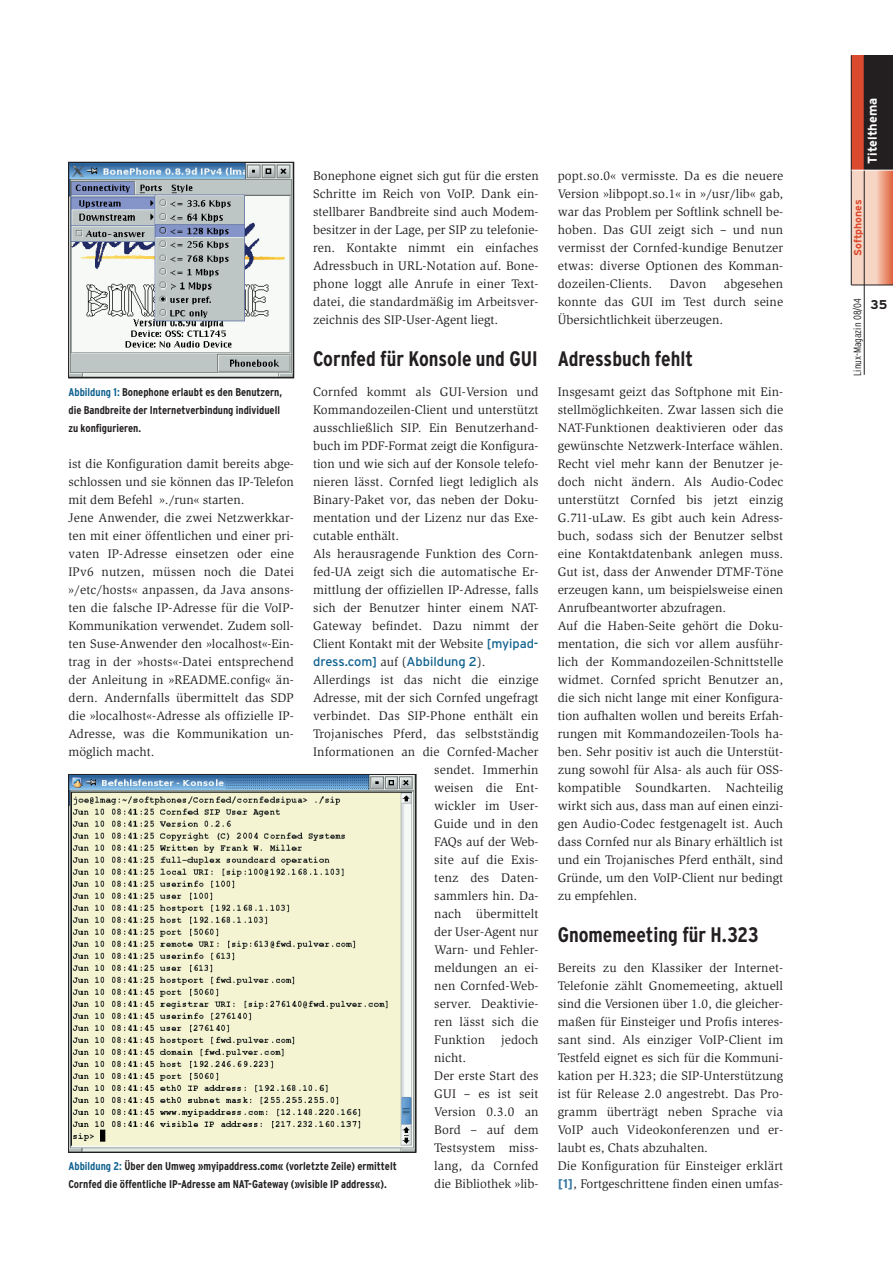
<style>
.page{position:relative;width:893px;height:1262px;background:#fff}
.page>*{position:absolute;margin:0;border:0;box-sizing:border-box;transform-origin:0 0}
.t1{font:700 condensed 21px "Interstate";color:#231f20}
.t2{font:12.75px/18px "Slimbach";letter-spacing:.01em;color:#231f20}
.t3{font:12.75px "Interstate";color:#0f618e}
.t4{font:700 12.75px "Interstate";color:#fff}
.t5{font:700 12.75px "Interstate";color:#231f20}
.t6{font:700 condensed 11.25px/18px "Interstate";color:#231f20}
.t7{font:300 condensed 10.5px "Interstate";color:#231f20}
.t8{font:700 10.5px "Interstate";color:#db492e}
.s1{font-family:"Interstate";color:#0f618e}
.s2{font-family:"Slimbach";color:#231f20}
.s3{color:#0f618e}
.s4{font-family:"Interstate";font-weight:700;color:#3978a3}
</style>
<div class="page">
<div style="left:851px;top:55px;width:41px;height:230px;background:#db492e"></div>
<div style="left:864px;top:55px;width:28px;height:115px;background:#231f20"></div>
<div style="left:851px;top:170px;width:25px;height:115px;background:#f6d5c4"></div>
<svg style="left:876px;top:171px;width:16px;height:114px;background:#eb9c80"></svg>
<hr style="left:851px;top:55px;width:1px;height:230px;background:#231f20">
<hr style="left:863px;top:55px;width:1px;height:320px;background:#231f20">
<hr style="left:851px;top:170px;width:41px;height:1px;background:#fff">
<hr style="left:851px;top:285px;width:41px;height:1px;background:#231f20">
<img style="left:70px;top:164px;width:222px;height:212px">
<div style="left:68px;top:162px;width:226px;height:216px;border:1px solid #231f20"></div>
<img style="left:70px;top:776px;width:344px;height:374px">
<div style="left:68px;top:774px;width:348px;height:378px;border:1px solid #231f20"></div>
<p class="t2" style="left:313px;top:168px;width:227px;text-align:justify">Bonephone eignet sich gut für die ersten Schritte im Reich von VoIP. Dank ein&shy;stellbarer Bandbreite sind auch Modem&shy;besitzer in der Lage, per SIP zu telefonie&shy;ren. Kontakte nimmt ein einfaches Adressbuch in URL-Notation auf. Bone&shy;phone loggt alle Anrufe in einer Text&shy;datei, die standardmäßig im Arbeitsver&shy;zeichnis des SIP-User-Agent liegt.</p>
<h1 class="t1" style="left:313px;top:351px;width:226px">Cornfed für Konsole und GUI</h1>
<p class="t2" style="left:313px;top:384px;width:227px">Cornfed kommt als GUI-Version und Kommandozeilen-Client und unterstützt ausschließlich SIP. Ein Benutzerhand&shy;buch im PDF-Format zeigt die Konfigura&shy;tion und wie sich auf der Konsole telefo&shy;nieren lässt. Cornfed liegt lediglich als Binary-Paket vor, das neben der Doku&shy;mentation und der Lizenz nur das Exe&shy;cutable enthält.<br>Als herausragende Funktion des Corn&shy;fed-UA zeigt sich die automatische Er&shy;mittlung der offiziellen IP-Adresse, falls sich der Benutzer hinter einem NAT-Gateway befindet. Dazu nimmt der Client Kontakt mit der Website <span class="s1">[myipad-</span></p>
<p class="t3" style="left:313px;top:657px;width:174px">dress.com] <span class="s2">auf (</span>Abbildung 2<span class="s2">).</span></p>
<p class="t2" style="left:313px;top:672px;width:227px">Allerdings ist das nicht die einzige</p>
<p class="t2" style="left:313px;top:690px;width:227px">Adresse, mit der sich Cornfed ungefragt</p>
<p class="t2" style="left:313px;top:708px;width:227px">verbindet. Das SIP-Phone enthält ein</p>
<p class="t2" style="left:313px;top:726px;width:227px">Trojanisches Pferd, das selbstständig</p>
<p class="t2" style="left:313px;top:744px;width:227px">Informationen an die Cornfed-Macher</p>
<p class="t2" style="left:434px;top:762px;width:106px">sendet. Immerhin</p>
<p class="t2" style="left:434px;top:780px;width:106px">weisen die Ent-</p>
<p class="t2" style="left:434px;top:798px;width:106px">wickler im User-</p>
<p class="t2" style="left:434px;top:816px;width:106px">Guide und in den</p>
<p class="t2" style="left:434px;top:834px;width:106px">FAQs auf der Web-</p>
<p class="t2" style="left:434px;top:852px;width:106px">site auf die Exis-</p>
<p class="t2" style="left:434px;top:870px;width:106px">tenz des Daten-</p>
<p class="t2" style="left:434px;top:888px;width:106px">sammlers hin. Da-</p>
<p class="t2" style="left:434px;top:906px;width:106px">nach übermittelt</p>
<p class="t2" style="left:434px;top:924px;width:106px">der User-Agent nur</p>
<p class="t2" style="left:434px;top:942px;width:106px">Warn- und Fehler-</p>
<p class="t2" style="left:434px;top:960px;width:106px">meldungen an ei-</p>
<p class="t2" style="left:434px;top:978px;width:106px">nen Cornfed-Web-</p>
<p class="t2" style="left:434px;top:996px;width:106px">server. Deaktivie-</p>
<p class="t2" style="left:434px;top:1014px;width:106px">ren lässt sich die</p>
<p class="t2" style="left:434px;top:1032px;width:52px">Funktion</p>
<p class="t2" style="left:501px;top:1032px;width:39px">jedoch</p>
<p class="t2" style="left:434px;top:1050px;width:106px">nicht.<br>Der erste Start des<br>GUI – es ist seit<br>Version 0.3.0 an<br>Bord – auf dem<br>Testsystem miss&shy;lang, da Cornfed die Bibliothek »lib-</p>
<p class="t6" style="left:68px;top:384px;width:215px"><span class="s3">Abbildung 1:</span> Bonephone erlaubt es den Benutzern, die Bandbreite der Internetverbindung individuell zu konfigurieren.</p>
<p class="t2" style="left:68px;top:456px;width:227px">ist die Konfiguration damit bereits abge&shy;schlossen und sie können das IP-Telefon mit dem Befehl »./run« starten.<br>Jene Anwender, die zwei Netzwerkkar&shy;ten mit einer öffentlichen und einer pri&shy;vaten IP-Adresse einsetzen oder eine IPv6 nutzen, müssen noch die Datei »/etc/hosts« anpassen, da Java ansons&shy;ten die falsche IP-Adresse für die VoIP-Kommunikation verwendet. Zudem soll&shy;ten Suse-Anwender den »localhost«-Ein&shy;trag in der »hosts«-Datei entsprechend der Anleitung in »README.config« än&shy;dern. Andernfalls übermittelt das SDP die »localhost«-Adresse als offizielle IP-Adresse, was die Kommunikation un&shy;möglich macht.</p>
<p class="t6" style="left:68px;top:1158px;width:330px"><span class="s3">Abbildung 2:</span> Über den Umweg »myipaddress.com« (vorletzte Zeile) ermittelt<br>Cornfed die öffentliche IP-Adresse am NAT-Gateway (»visible IP address«).</p>
<p class="t2" style="left:557px;top:168px;width:227px;text-align:justify">popt.so.0« vermisste. Da es die neuere Version »libpopt.so.1« in »/usr/lib« gab, war das Problem per Softlink schnell be&shy;hoben. Das GUI zeigt sich – und nun vermisst der Cornfed-kundige Benutzer etwas: diverse Optionen des Komman&shy;dozeilen-Clients.</p>
<p class="t2" style="left:557px;top:276px;width:227px;text-align:justify;text-indent:166px">abgesehen konnte das GUI im Test durch seine Übersichtlichkeit überzeugen.</p>
<h1 class="t1" style="left:557px;top:351px;width:137px">Adressbuch fehlt</h1>
<p class="t2" style="left:557px;top:384px;width:227px">Insgesamt geizt das Softphone mit Ein&shy;stellmöglichkeiten. Zwar lassen sich die NAT-Funktionen deaktivieren oder das gewünschte Netzwerk-Interface wählen.<br>Recht viel mehr kann der Benutzer je&shy;doch nicht ändern. Als Audio-Codec unterstützt Cornfed bis jetzt einzig G.711-uLaw. Es gibt auch kein Adress&shy;buch, sodass sich der Benutzer selbst eine Kontaktdatenbank anlegen muss.<br>Gut ist, dass der Anwender DTMF-Töne erzeugen kann, um beispielsweise einen Anrufbeantworter abzufragen.<br>Auf die Haben-Seite gehört die Doku&shy;mentation, die sich vor allem ausführ&shy;lich der Kommandozeilen-Schnittstelle widmet. Cornfed spricht Benutzer an, die sich nicht lange mit einer Konfigura&shy;tion aufhalten wollen und bereits Erfah&shy;rungen mit Kommandozeilen-Tools ha&shy;ben. Sehr positiv ist auch die Unterstüt&shy;zung sowohl für Alsa- als auch für OSS&shy;kompatible Soundkarten. Nachteilig wirkt sich aus, dass man auf einen einzi&shy;gen Audio-Codec festgenagelt ist. Auch dass Cornfed nur als Binary erhältlich ist und ein Trojanisches Pferd enthält, sind Gründe, um den VoIP-Client nur bedingt zu empfehlen.</p>
<h1 class="t1" style="left:557px;top:927px;width:202px">Gnomemeeting für H.323</h1>
<p class="t2" style="left:557px;top:960px;width:227px">Bereits zu den Klassiker der Internet-Telefonie zählt Gnomemeeting, aktuell sind die Versionen über 1.0, die gleicher&shy;maßen für Einsteiger und Profis interes&shy;sant sind. Als einziger VoIP-Client im Testfeld eignet es sich für die Kommuni&shy;kation per H.323; die SIP-Unterstützung ist für Release 2.0 angestrebt. Das Pro&shy;gramm überträgt neben Sprache via VoIP auch Videokonferenzen und er&shy;laubt es, Chats abzuhalten.<br>Die Konfiguration für Einsteiger erklärt <span class="s4">[1]</span>, Fortgeschrittene finden einen umfas-</p>
<p class="t2" style="left:670px;top:276px;width:38px">Davon</p>
<p class="t4" style="left:867px;top:164px;width:67px;rotate:-90deg">Titelthema</p>
<p class="t8" style="left:853px;top:256px;width:58px;rotate:-90deg">Softphones</p>
<p class="t7" style="left:853px;top:376px;width:79px;rotate:-90deg">Linux-Magazin 08/04</p>
<p class="t5" style="left:870px;top:300px;width:18px">35</p>
</div>
